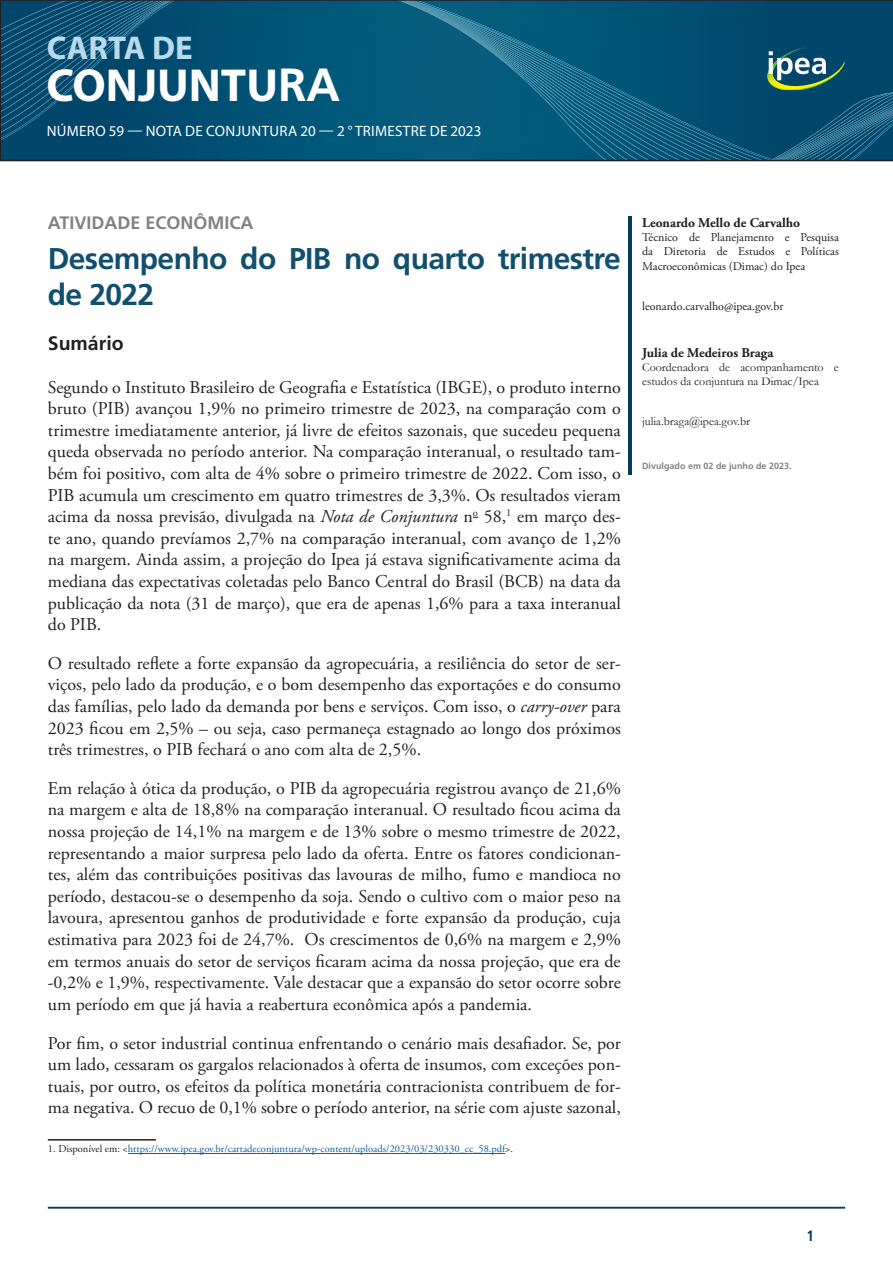
<style>
.page{position:relative;width:893px;height:1263px;background:#fff}
.page>*{position:absolute;margin:0;border:0;box-sizing:border-box;transform-origin:0 0}
.t1{font:700 46.5px "Myriad Pro";color:#fff}
.t2{font:700 33px "Myriad Pro";color:#b9d9ed}
.titulo-principal{font:700 30px/36px "Frutiger LT Pro";letter-spacing:-.02em;color:#11506d}
.titulo-principal-2{font:700 19.5px "Frutiger LT Pro";color:#231f20}
.corpo_de_texto{font:18px/21.6px "Adobe Garamond Pro";color:#231f20;text-align:justify}
.titulo-sessao{font:700 18px "Frutiger LT Pro";color:#808285}
.t3{font:15px "Myriad Pro";letter-spacing:.02em;color:#fff}
.t4{font:700 condensed 15px "Frutiger LT Pro";color:#013d59}
.nome_autor{font:700 13.5px "Adobe Garamond Pro";color:#231f20}
.cargo_autor{font:12px/14.4px "Adobe Garamond Pro";color:#231f20;text-align:justify}
.cargo_autor-2{font:12px/14.4px "Garamond";color:#231f20}
.email_autor{font:12px "Adobe Garamond Pro";color:#231f20}
.email_autor-2{font:12px "Garamond";color:#231f20}
.t5{font:10.5px "Adobe Garamond Pro";color:#175d9e}
.email_autor-3{font:700 9px "Frutiger LT Pro";color:#808285}
.s1{font-family:"Frutiger LT Pro"}
.s2{font-style:italic}
.s3{color:#231f20}
</style>
<div class="page">
<svg style="left:0;top:0;width:893px;height:161px;background:#065476"></svg>
<hr style="left:48px;top:1207px;width:797px;height:1px;background:#013d59">
<img style="left:766px;top:47px;width:78px;height:44px">
<svg style="left:769px;top:51px;width:57px;height:29px"></svg>
<hr style="left:628px;top:216px;width:3px;height:259px;background:#013d59">
<hr style="left:48px;top:1139px;width:108px;height:1px;background:#231f20">
<hr style="left:128px;top:1153px;width:377px;height:1px;background:#175d9e">
<h2 class="t2" style="left:47px;top:27px;width:147px">CARTA DE</h2>
<h1 class="t1" style="left:46px;top:55px;width:295px">CONJUNTU<span class="s1">RA</span></h1>
<p class="t3" style="left:47px;top:122px;width:436px">NÚMERO 59 — NOTA DE CONJUNTURA 20 — 2 ° TRIMESTRE DE 2023</p>
<p class="titulo-sessao" style="left:48px;top:212px;width:207px">ATIVIDADE ECONÔMICA</p>
<p class="titulo-principal" style="left:48px;top:241px;width:574px">Desempenho do PIB no quarto trimestre de 2022</p>
<p class="titulo-principal-2" style="left:48px;top:331px;width:77px">Sumário</p>
<p class="corpo_de_texto" style="left:48px;top:377px;width:575px">Segundo o Instituto Brasileiro de Geografia e Estatística (IBGE), o produto interno bruto (PIB) avançou 1,9% no primeiro trimestre de 2023, na comparação com o trimestre imediatamente anterior, já livre de efeitos sazonais, que sucedeu pequena queda observada no período anterior. Na comparação interanual, o resultado tam&shy;bém foi positivo, com alta de 4% sobre o primeiro trimestre de 2022. Com isso, o PIB acumula um crescimento em quatro trimestres de 3,3%. Os resultados vieram acima da nossa previsão, divulgada na <span class="s2">Nota de Conjuntura</span> n<sup>o</sup> 58,<sup>1</sup> em março des&shy;te ano, quando prevíamos 2,7% na comparação interanual, com avanço de 1,2% na margem. Ainda assim, a projeção do Ipea já estava significativamente acima da mediana das expectativas coletadas pelo Banco Central do Brasil (BCB) na data da publicação da nota (31 de março), que era de apenas 1,6% para a taxa interanual do PIB.</p>
<p class="corpo_de_texto" style="left:48px;top:653px;width:575px">O resultado reflete a forte expansão da agropecuária, a resiliência do setor de ser&shy;viços, pelo lado da produção, e o bom desempenho das exportações e do consumo das famílias, pelo lado da demanda por bens e serviços. Com isso, o <span class="s2">carry-over</span> para 2023 ficou em 2,5% – ou seja, caso permaneça estagnado ao longo dos próximos três trimestres, o PIB fechará o ano com alta de 2,5%.</p>
<p class="corpo_de_texto" style="left:48px;top:778px;width:575px">Em relação à ótica da produção, o PIB da agropecuária registrou avanço de 21,6% na margem e alta de 18,8% na comparação interanual. O resultado ficou acima da nossa projeção de 14,1% na margem e de 13% sobre o mesmo trimestre de 2022, representando a maior surpresa pelo lado da oferta. Entre os fatores condicionan&shy;tes, além das contribuições positivas das lavouras de milho, fumo e mandioca no período, destacou-se o desempenho da soja. Sendo o cultivo com o maior peso na lavoura, apresentou ganhos de produtividade e forte expansão da produção, cuja estimativa para 2023 foi de 24,7%. Os crescimentos de 0,6% na margem e 2,9% em termos anuais do setor de serviços ficaram acima da nossa projeção, que era de -0,2% e 1,9%, respectivamente. Vale destacar que a expansão do setor ocorre sobre um período em que já havia a reabertura econômica após a pandemia.</p>
<p class="corpo_de_texto" style="left:48px;top:1032px;width:575px">Por fim, o setor industrial continua enfrentando o cenário mais desafiador. Se, por um lado, cessaram os gargalos relacionados à oferta de insumos, com exceções pon&shy;tuais, por outro, os efeitos da política monetária contracionista contribuem de for&shy;ma negativa. O recuo de 0,1% sobre o período anterior, na série com ajuste sazonal,</p>
<p class="t5" style="left:48px;top:1143px;width:467px"><span class="s3">1. Disponível em: &lt;</span>https://www.ipea.gov.br/cartadeconjuntura/wp-content/uploads/2023/03/230330_cc_58.pdf<span class="s3">&gt;.</span></p>
<p class="nome_autor" style="left:642px;top:215px;width:160px">Leonardo Mello de Carvalho</p>
<p class="cargo_autor" style="left:642px;top:230px;width:198px">Técnico de Planejamento e Pesquisa da Diretoria de Estudos e Políticas Macroeconômicas (Dimac) do Ipea</p>
<p class="email_autor" style="left:642px;top:299px;width:143px">leonardo.carvalho@ipea.gov.br</p>
<p class="nome_autor" style="left:642px;top:344px;width:133px">Julia de Medeiros Braga</p>
<p class="cargo_autor-2" style="left:642px;top:360px;width:198px">Coordenadora de acompanhamento e estudos da conjuntura na Dimac/Ipea</p>
<p class="email_autor-2" style="left:642px;top:413px;width:110px">julia.braga@ipea.gov.br</p>
<p class="email_autor-3" style="left:642px;top:460px;width:151px">Divulgado em 02 de junho de 2023.</p>
<p class="t4" style="left:807px;top:1227px;width:9px">1</p>
</div>
